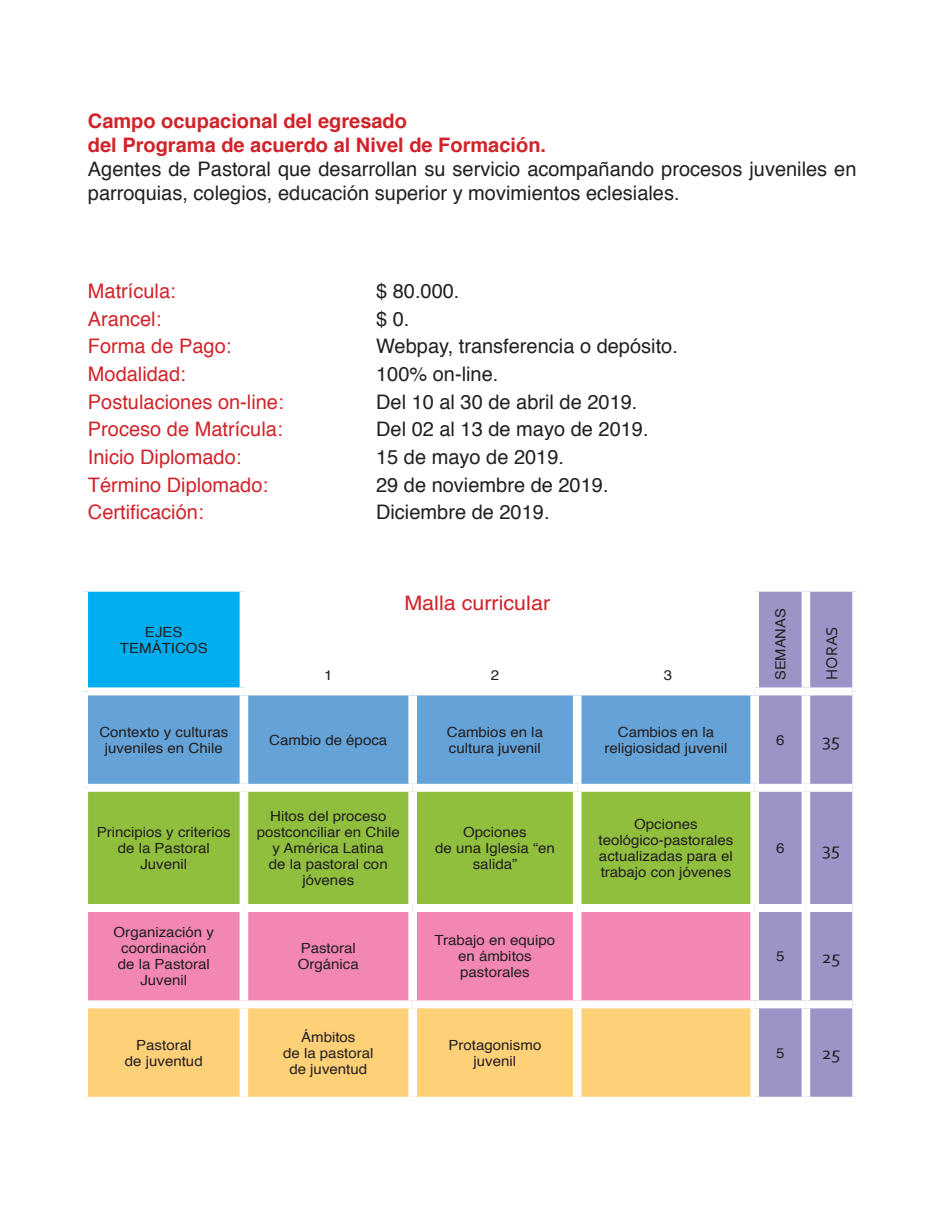
<style>
.page{position:relative;width:936px;height:1224px;background:#fff}
.page>*{position:absolute;margin:0;border:0;box-sizing:border-box;transform-origin:0 0}
.t1{font:20px/24px "Helvetica";color:#231f20}
.t2{font:20px "Helvetica";color:#d1232a}
.t3{font:700 20px/24px "Helvetica";color:#d1232a}
.t4{font:20px "Helvetica";color:#d1232a;scale:1.07 1}
.t5{font:18px "Corbel";letter-spacing:-.015em;color:#231f20;scale:1.07 1}
.t6{font:16.2px "Corbel";color:#231f20;scale:1.05 1}
.t7{font:14px/16px "Helvetica";color:#231f20;text-align:center;scale:1.07 1}
.t8{font:14px "Helvetica";color:#231f20;scale:1.05 1}
</style>
<div class="page">
<div style="left:84px;top:588px;width:160px;height:103px;background:#00aeef"></div>
<div style="left:88px;top:695px;width:662px;height:89px;background:#64a2d7"></div>
<div style="left:759px;top:592px;width:93px;height:505px;background:#9d93c7"></div>
<div style="left:88px;top:792px;width:662px;height:112px;background:#90bf3e"></div>
<div style="left:88px;top:912px;width:662px;height:88px;background:#f287b6"></div>
<div style="left:88px;top:1008px;width:662px;height:89px;background:#fed078"></div>
<div style="left:79px;top:584px;width:165px;height:8px;background:#fff"></div>
<div style="left:88px;top:687px;width:156px;height:8px;background:#fff"></div>
<div style="left:754px;top:687px;width:51px;height:8px;background:#fff"></div>
<div style="left:805px;top:687px;width:47px;height:8px;background:#fff"></div>
<div style="left:754px;top:784px;width:51px;height:8px;background:#fff"></div>
<div style="left:805px;top:784px;width:47px;height:8px;background:#fff"></div>
<div style="left:754px;top:904px;width:51px;height:8px;background:#fff"></div>
<div style="left:805px;top:904px;width:47px;height:8px;background:#fff"></div>
<div style="left:754px;top:1000px;width:51px;height:8px;background:#fff"></div>
<div style="left:805px;top:1000px;width:47px;height:8px;background:#fff"></div>
<div style="left:79px;top:592px;width:9px;height:99px;background:#fff"></div>
<div style="left:239px;top:592px;width:9px;height:95px;background:#fff"></div>
<div style="left:801px;top:592px;width:9px;height:95px;background:#fff"></div>
<div style="left:239px;top:695px;width:9px;height:89px;background:#fff"></div>
<div style="left:408px;top:695px;width:9px;height:89px;background:#fff"></div>
<div style="left:573px;top:695px;width:8px;height:89px;background:#fff"></div>
<div style="left:801px;top:695px;width:9px;height:89px;background:#fff"></div>
<div style="left:239px;top:792px;width:9px;height:112px;background:#fff"></div>
<div style="left:408px;top:792px;width:9px;height:112px;background:#fff"></div>
<div style="left:573px;top:792px;width:8px;height:112px;background:#fff"></div>
<div style="left:801px;top:792px;width:9px;height:112px;background:#fff"></div>
<div style="left:239px;top:912px;width:9px;height:88px;background:#fff"></div>
<div style="left:408px;top:912px;width:9px;height:88px;background:#fff"></div>
<div style="left:573px;top:912px;width:8px;height:88px;background:#fff"></div>
<div style="left:801px;top:912px;width:9px;height:88px;background:#fff"></div>
<div style="left:239px;top:1008px;width:9px;height:89px;background:#fff"></div>
<div style="left:408px;top:1008px;width:9px;height:89px;background:#fff"></div>
<div style="left:573px;top:1008px;width:8px;height:89px;background:#fff"></div>
<div style="left:801px;top:1008px;width:9px;height:89px;background:#fff"></div>
<p class="t3" style="left:88px;top:110px;width:459px">Campo ocupacional del egresado<br>del Programa de acuerdo al Nivel de Formación.</p>
<p class="t1" style="left:88px;top:158px;width:770px">Agentes de Pastoral que desarrollan su servicio acompañando procesos juveniles en parroquias, colegios, educación superior y movimientos eclesiales.</p>
<p class="t2" style="left:88px;top:275px;width:89px">Matrícula:</p>
<p class="t1" style="left:376px;top:279px;width:85px">$ 80.000.</p>
<p class="t2" style="left:88px;top:303px;width:75px">Arancel:</p>
<p class="t1" style="left:376px;top:307px;width:35px">$ 0.</p>
<p class="t2" style="left:88px;top:331px;width:145px">Forma de Pago:</p>
<p class="t1" style="left:376px;top:335px;width:303px">Webpay, transferencia o depósito.</p>
<p class="t2" style="left:88px;top:358px;width:99px">Modalidad:</p>
<p class="t1" style="left:376px;top:362px;width:124px">100% on-line.</p>
<p class="t2" style="left:88px;top:386px;width:197px">Postulaciones on-line:</p>
<p class="t1" style="left:376px;top:390px;width:263px">Del 10 al 30 de abril de 2019.</p>
<p class="t2" style="left:88px;top:414px;width:196px">Proceso de Matrícula:</p>
<p class="t1" style="left:376px;top:418px;width:274px">Del 02 al 13 de mayo de 2019.</p>
<p class="t2" style="left:88px;top:441px;width:155px">Inicio Diplomado:</p>
<p class="t1" style="left:376px;top:446px;width:189px">15 de mayo de 2019.</p>
<p class="t2" style="left:88px;top:469px;width:182px">Término Diplomado:</p>
<p class="t1" style="left:376px;top:473px;width:234px">29 de noviembre de 2019.</p>
<p class="t2" style="left:88px;top:497px;width:117px">Certificación:</p>
<p class="t1" style="left:376px;top:501px;width:175px">Diciembre de 2019.</p>
<p class="t7" style="left:120px;top:624px;width:84px">EJES<br>TEMÁTICOS</p>
<p class="t4" style="left:404px;top:587px;width:138px">Malla curricular</p>
<p class="t7" style="left:324px;top:668px;width:9px">1</p>
<p class="t7" style="left:490px;top:668px;width:9px">2</p>
<p class="t7" style="left:663px;top:668px;width:9px">3</p>
<p class="t8" style="left:769px;top:680px;width:70px;rotate:-90deg">SEMANAS</p>
<p class="t6" style="left:821px;top:680px;width:53px;rotate:-90deg">HORAS</p>
<p class="t7" style="left:99px;top:724px;width:122px">Contexto y culturas juveniles en Chile</p>
<p class="t7" style="left:269px;top:732px;width:112px">Cambio de época</p>
<p class="t7" style="left:447px;top:724px;width:91px;text-align:left">Cambios en la cultura juvenil</p>
<p class="t7" style="left:604px;top:724px;width:116px">Cambios en la religiosidad juvenil</p>
<p class="t7" style="left:776px;top:732px;width:9px">6</p>
<p class="t5" style="left:822px;top:729px;width:18px">35</p>
<p class="t7" style="left:97px;top:825px;width:127px">Principios y criterios de la Pastoral<br>Juvenil</p>
<p class="t7" style="left:114px;top:925px;width:95px">Organización y coordinación de la Pastoral<br>Juvenil</p>
<p class="t7" style="left:257px;top:809px;width:135px">Hitos del proceso postconciliar en Chile y América Latina<br>de la pastoral con jóvenes</p>
<p class="t7" style="left:435px;top:825px;width:113px">Opciones<br>de una Iglesia “en salida”</p>
<p class="t7" style="left:598px;top:817px;width:127px">Opciones teológico-pastorales actualizadas para el trabajo con jóvenes</p>
<p class="t7" style="left:298px;top:941px;width:59px;text-align:left">Pastoral<br>Orgánica</p>
<p class="t7" style="left:434px;top:933px;width:114px">Trabajo en equipo en ámbitos pastorales</p>
<p class="t7" style="left:776px;top:841px;width:9px">6</p>
<p class="t5" style="left:822px;top:838px;width:18px">35</p>
<p class="t7" style="left:776px;top:949px;width:9px">5</p>
<p class="t5" style="left:821px;top:946px;width:19px">25</p>
<p class="t7" style="left:125px;top:1037px;width:74px">Pastoral<br>de juventud</p>
<p class="t7" style="left:283px;top:1029px;width:86px">Ámbitos<br>de la pastoral de juventud</p>
<p class="t7" style="left:448px;top:1037px;width:88px">Protagonismo juvenil</p>
<p class="t7" style="left:776px;top:1045px;width:9px">5</p>
<p class="t5" style="left:821px;top:1042px;width:19px">25</p>
</div>
